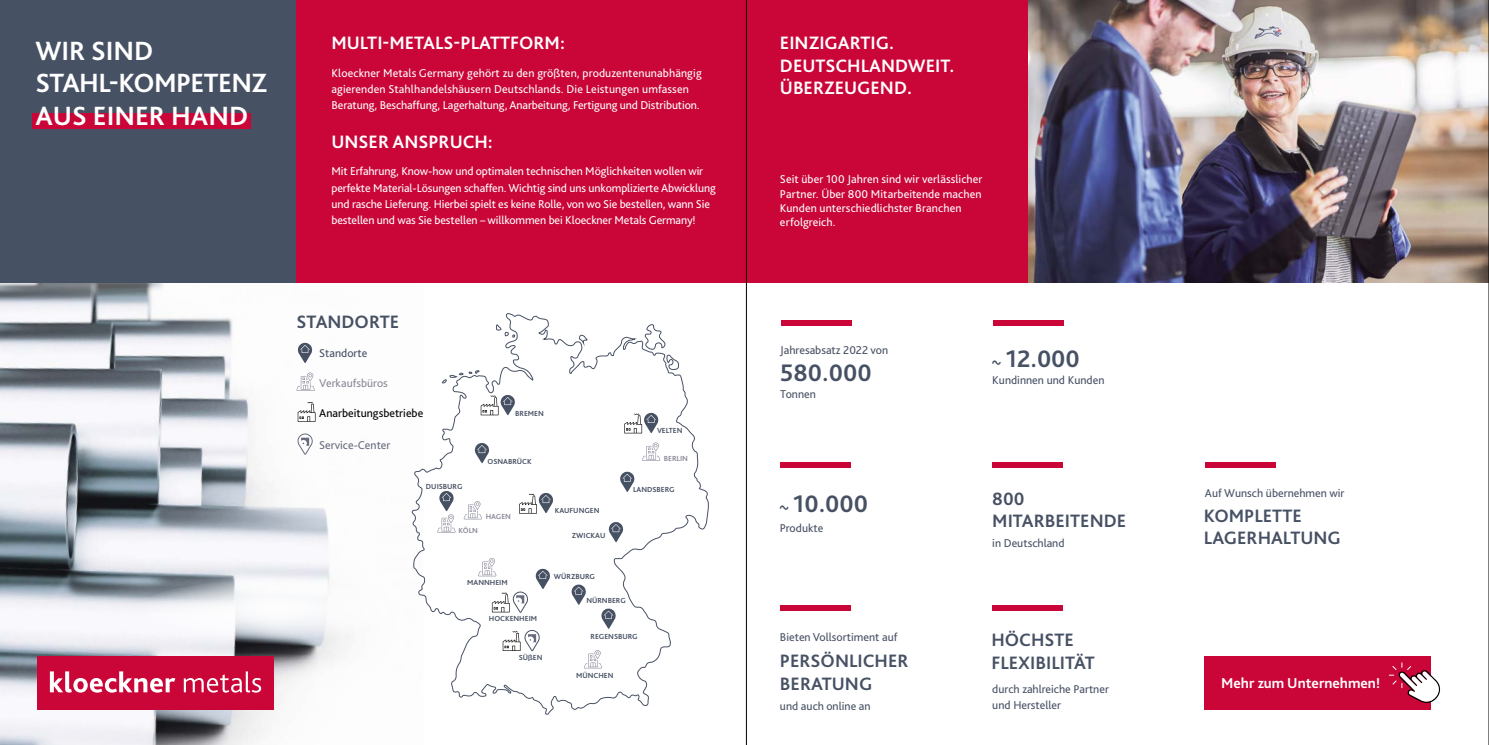
<style>
.page{position:relative;width:1489px;height:745px;background:#fff}
.page>*{position:absolute;margin:0;border:0;box-sizing:border-box;transform-origin:0 0}
.t1{font:700 27.62px/32.4px "Kl Bliss";color:#fff}
.t2{font:700 25px "Kl Bliss";color:#475164}
.t3{font:700 18.75px/22.5px "Kl Bliss";color:#475164}
.t4{font:700 18.75px/22.5px "Kl Bliss";color:#fff}
.t5{font:700 15px "Kl Bliss";color:#fff}
.t6{font:11.88px/14.2px "Kl Bliss";letter-spacing:.01em;color:#fff}
.t7{font:11.88px/16.2px "Kl Bliss";letter-spacing:-.01em;color:#fff}
.t8{font:11.88px/16.2px "Kl Bliss";color:#475164}
.t9{font:11.88px "Kl Bliss";color:#000}
.t10{font:11.88px "Kl Bliss";color:#676b7d}
.t11{font:11.88px "Kl Bliss";color:#898a99}
.t12{font:700 7.62px "Kl Bliss";color:#475164}
.t13{font:700 7.62px "Kl Bliss";color:#898a99}
.s1{font-family:"Menlo";font-size:15px}
</style>
<div class="page">
<img style="left:0;top:303px;width:350px;height:441px">
<svg style="left:0;top:283px;width:163px;height:20px"></svg>
<div style="left:0;top:0;width:331px;height:283px;background:#475164"></div>
<div style="left:296px;top:0;width:448px;height:283px;background:#ca0538"></div>
<svg style="left:136px;top:578px;width:281px;height:61px"></svg>
<div style="left:32px;top:113px;width:219px;height:16px;background:#ca0538"></div>
<svg style="left:298px;top:342px;width:14px;height:21px"></svg>
<svg style="left:296px;top:372px;width:19px;height:18px"></svg>
<svg style="left:298px;top:402px;width:17px;height:19px"></svg>
<svg style="left:411px;top:313px;width:298px;height:402px"></svg>
<svg style="left:644px;top:323px;width:35px;height:54px"></svg>
<svg style="left:578px;top:334px;width:10px;height:9px"></svg>
<svg style="left:496px;top:324px;width:19px;height:13px"></svg>
<svg style="left:441px;top:369px;width:38px;height:14px"></svg>
<svg style="left:437px;top:490px;width:18px;height:42px"></svg>
<svg style="left:620px;top:471px;width:14px;height:20px"></svg>
<svg style="left:571px;top:584px;width:15px;height:20px"></svg>
<svg style="left:474px;top:442px;width:15px;height:21px"></svg>
<svg style="left:601px;top:608px;width:15px;height:20px"></svg>
<svg style="left:535px;top:568px;width:15px;height:20px"></svg>
<svg style="left:608px;top:521px;width:15px;height:21px"></svg>
<svg style="left:480px;top:394px;width:35px;height:21px"></svg>
<svg style="left:624px;top:412px;width:34px;height:21px"></svg>
<svg style="left:519px;top:492px;width:34px;height:21px"></svg>
<svg style="left:584px;top:649px;width:18px;height:19px"></svg>
<svg style="left:297px;top:433px;width:16px;height:21px"></svg>
<svg style="left:502px;top:629px;width:38px;height:22px"></svg>
<svg style="left:492px;top:591px;width:36px;height:21px"></svg>
<svg style="left:478px;top:557px;width:18px;height:19px"></svg>
<img style="left:1028px;top:0;width:460px;height:283px">
<div style="left:744px;top:0;width:284px;height:283px;background:#ca0538"></div>
<hr style="left:1488px;top:0;width:1px;height:744px;background:#000">
<div style="left:779px;top:462px;width:71px;height:6px;background:#ca0538"></div>
<div style="left:780px;top:320px;width:71px;height:6px;background:#ca0538"></div>
<div style="left:992px;top:604px;width:71px;height:6px;background:#ca0538"></div>
<div style="left:992px;top:462px;width:71px;height:6px;background:#ca0538"></div>
<div style="left:992px;top:320px;width:71px;height:6px;background:#ca0538"></div>
<div style="left:780px;top:604px;width:70px;height:6px;background:#ca0538"></div>
<div style="left:1204px;top:462px;width:71px;height:6px;background:#ca0538"></div>
<div style="left:1203px;top:655px;width:227px;height:54px;background:#ca0538"></div>
<svg style="left:1388px;top:661px;width:52px;height:41px"></svg>
<div style="left:37px;top:655px;width:236px;height:54px;background:#ca0538"></div>
<svg style="left:50px;top:671px;width:125px;height:21px"></svg>
<svg style="left:184px;top:671px;width:77px;height:21px"></svg>
<hr style="left:746px;top:0;width:1px;height:744px;background:#000">
<h1 class="t1" style="left:35px;top:34px;width:233px">WIR SIND<br>STAHL-KOMPETENZ<br>AUS EINER HAND</h1>
<h3 class="t4" style="left:331px;top:31px;width:235px">MULTI-METALS-PLATTFORM:</h3>
<p class="t6" style="left:331px;top:64px;width:372px;line-height:16.2px">Kloeckner Metals Germany gehört zu den größten, produzentenunabhängig agierenden Stahlhandelshäusern Deutschlands. Die Leistungen umfassen<br>Beratung, Beschaffung, Lagerhaltung, Anarbeitung, Fertigung und Distribution.</p>
<h3 class="t4" style="left:331px;top:130px;width:163px">UNSER ANSPRUCH:</h3>
<p class="t7" style="left:331px;top:163px;width:386px">Mit Erfahrung, Know-how und optimalen technischen Möglichkeiten wollen wir perfekte Material-Lösungen schaffen. Wichtig sind uns unkomplizierte Abwicklung und rasche Lieferung. Hierbei spielt es keine Rolle, von wo Sie bestellen, wann Sie bestellen und was Sie bestellen – willkommen bei Kloeckner Metals Germany!</p>
<h3 class="t3" style="left:296px;top:310px;width:104px">STANDORTE</h3>
<p class="t8" style="left:319px;top:345px;width:50px">Standorte</p>
<p class="t11" style="left:319px;top:376px;width:70px">Verkaufsbüros</p>
<p class="t9" style="left:319px;top:406px;width:106px">Anarbeitungsbetriebe</p>
<p class="t10" style="left:319px;top:437px;width:73px">Service-Center</p>
<p class="t12" style="left:426px;top:481px;width:38px">DUISBURG</p>
<p class="t12" style="left:515px;top:408px;width:30px">BREMEN</p>
<p class="t12" style="left:487px;top:456px;width:46px">OSNABRÜCK</p>
<p class="t13" style="left:458px;top:525px;width:21px">KÖLN</p>
<p class="t13" style="left:485px;top:511px;width:27px">HAGEN</p>
<p class="t12" style="left:555px;top:505px;width:46px">KAUFUNGEN</p>
<p class="t12" style="left:572px;top:530px;width:35px">ZWICKAU</p>
<p class="t12" style="left:657px;top:425px;width:27px">VELTEN</p>
<p class="t13" style="left:663px;top:453px;width:26px">BERLIN</p>
<p class="t12" style="left:633px;top:484px;width:43px">LANDSBERG</p>
<p class="t12" style="left:467px;top:577px;width:42px">MANNHEIM</p>
<p class="t12" style="left:489px;top:613px;width:50px">HOCKENHEIM</p>
<p class="t12" style="left:518px;top:652px;width:25px">SÜßEN</p>
<p class="t12" style="left:554px;top:571px;width:43px">WÜRZBURG</p>
<p class="t12" style="left:586px;top:595px;width:41px">NÜRNBERG</p>
<p class="t12" style="left:590px;top:631px;width:49px">REGENSBURG</p>
<p class="t12" style="left:576px;top:670px;width:39px">MÜNCHEN</p>
<h3 class="t4" style="left:780px;top:31px;width:176px">EINZIGARTIG.<br>DEUTSCHLANDWEIT.<br>ÜBERZEUGEND.</h3>
<p class="t6" style="left:780px;top:172px;width:204px">Seit über 100 Jahren sind wir verlässlicher Partner. Über 800 Mitarbeitende machen Kunden unterschiedlichster Branchen erfolgreich.</p>
<p class="t8" style="left:780px;top:341px;width:109px">Jahresabsatz 2022 von</p>
<h2 class="t2" style="left:780px;top:356px;width:93px">580.000</h2>
<p class="t8" style="left:780px;top:385px;width:37px">Tonnen</p>
<h2 class="t2" style="left:992px;top:343px;width:89px"><span class="s1">̴</span> 12.000</h2>
<p class="t8" style="left:992px;top:372px;width:114px">Kundinnen und Kunden</p>
<h2 class="t2" style="left:779px;top:488px;width:90px"><span class="s1">̴</span> 10.000</h2>
<h3 class="t3" style="left:992px;top:486px;width:34px">800</h3>
<p class="t8" style="left:779px;top:519px;width:45px">Produkte</p>
<h3 class="t3" style="left:992px;top:509px;width:135px">MITARBEITENDE</h3>
<p class="t8" style="left:992px;top:534px;width:74px">in Deutschland</p>
<p class="t8" style="left:780px;top:628px;width:119px">Bieten Vollsortiment auf</p>
<h3 class="t3" style="left:780px;top:648px;width:130px">PERSÖNLICHER<br>BERATUNG</h3>
<p class="t8" style="left:780px;top:697px;width:92px">und auch online an</p>
<h3 class="t3" style="left:991px;top:627px;width:105px">HÖCHSTE<br>FLEXIBILITÄT</h3>
<p class="t8" style="left:992px;top:680px;width:118px">durch zahlreiche Partner und Hersteller</p>
<p class="t8" style="left:1204px;top:484px;width:141px">Auf Wunsch übernehmen wir</p>
<h3 class="t3" style="left:1203px;top:503px;width:138px">KOMPLETTE<br>LAGERHALTUNG</h3>
<p class="t5" style="left:1220px;top:673px;width:160px">Mehr zum Unternehmen!</p>
</div>
